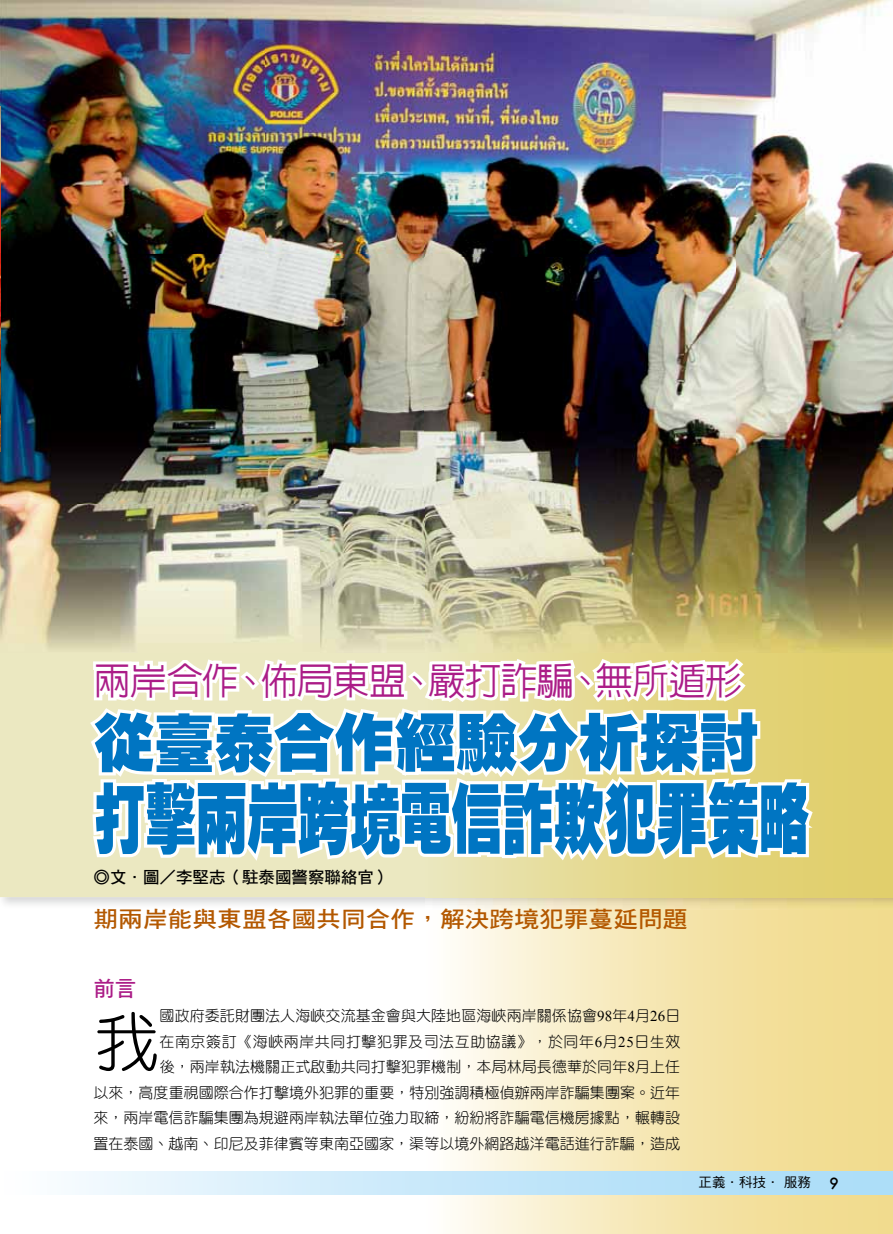
<style>
.page{position:relative;width:893px;height:1234px;background:#fff}
.page>*{position:absolute;margin:0;border:0;box-sizing:border-box;transform-origin:0 0}
.t1{font:900 75px "Lin Gothic";letter-spacing:-.03em;color:#0075c2;scale:.7 1}
.t2{font:66px "DF Yuan Std W3";color:#000}
.t3{font:900 61.5px "Lin Gothic";letter-spacing:-.02em;color:#0075c2}
.t4{font:500 37.5px "Lin Gothic";letter-spacing:-.035em;color:#ab1c87}
.t5{font:22.5px "DF Hei Std W7";color:#b35800;scale:1.1 1}
.t6{font:21.6px "DF Hei Std W7";color:#ab1c87}
.t7{font:16.5px "DF Hei Std W7";color:#000}
.t8{font:15px/25.5px "DF Yuan Std W3";letter-spacing:.005em;color:#000;text-align:right}
.t9{font:13.5px "DF Hei Std W5";color:#000}
.s1{font-family:"Times New Roman"}
.s2{font-family:"Futura";font-weight:500;font-size:15px}
</style>
<div class="page">
<div style="left:425px;top:909px;width:468px;height:324px;background:linear-gradient(to right,#fefbf3,#efd67f)"></div>
<div style="left:0;top:652px;width:425px;height:244px;background:#ebe8c1"></div>
<div style="left:425px;top:652px;width:468px;height:244px;background:linear-gradient(to right,#e9e4b6,#dfcc61)"></div>
<div style="left:0;top:1171px;width:893px;height:23px;background:linear-gradient(to right,#f6fbfe,#a2d9f7)"></div>
<img style="left:0;top:0;width:893px;height:652px">
<img style="left:0;top:106px;width:1px;height:346px">
<img style="left:85px;top:288px;width:732px;height:591px">
<p class="t4" style="left:94px;top:661px;width:650px">兩岸合作、佈局東盟、嚴打詐騙、無所遁形</p>
<p class="t3" style="left:94px;top:710px;width:668px">從臺泰合作經驗分析探討</p>
<p class="t1" style="left:94px;top:779px;width:1026px">打擊兩岸跨境電信詐欺犯罪策略</p>
<p class="t7" style="left:94px;top:867px;width:299px">◎文．圖／李堅志（駐泰國警察聯絡官）</p>
<p class="t5" style="left:94px;top:906px;width:542px">期兩岸能與東盟各國共同合作，解決跨境犯罪蔓延問題</p>
<p class="t6" style="left:94px;top:976px;width:44px">前言</p>
<p class="t2" style="left:94px;top:1005px;width:68px">我</p>
<p class="t8" style="left:93px;top:1002px;width:589px">國政府委託財團法人海峽交流基金會與大陸地區海峽兩岸關係協會<span class="s1">98</span>年<span class="s1">4</span>月<span class="s1">26</span>日<br>在南京簽訂《海峽兩岸共同打擊犯罪及司法互助協議》，於同年<span class="s1">6</span>月<span class="s1">25</span>日生效<br>後，兩岸執法機關正式啟動共同打擊犯罪機制，本局林局長德華於同年<span class="s1">8</span>月上任<br>以來，高度重視國際合作打擊境外犯罪的重要，特別強調積極偵辦兩岸詐騙集團案。近年來，兩岸電信詐騙集團為規避兩岸執法單位強力取締，紛紛將詐騙電信機房據點，輾轉設置在泰國、越南、印尼及菲律賓等東南亞國家，渠等以境外網路越洋電話進行詐騙，造成</p>
<p class="t9" style="left:698px;top:1174px;width:142px">正義．科技． 服務 <span class="s2">9</span></p>
</div>
